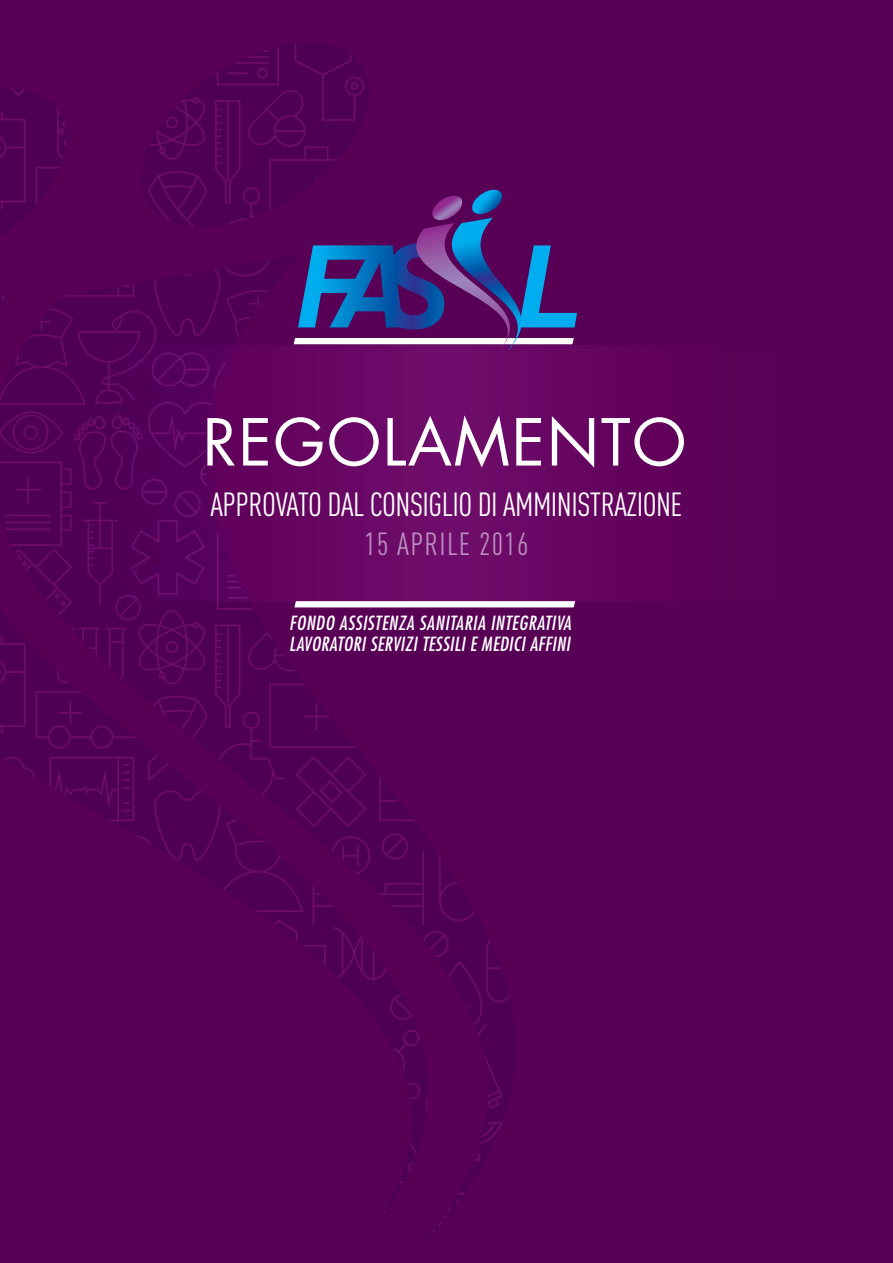
<style>
.page{position:relative;width:893px;height:1263px;background:#fff}
.page>*{position:absolute;margin:0;border:0;box-sizing:border-box;transform-origin:0 0}
.t1{font:63px "Futura";letter-spacing:.025em;color:#fff}
.t2{font:33px "DIN Cond";letter-spacing:-.015em;color:#fff}
.t3{font:31.5px "DIN Cond";letter-spacing:.04em;color:#bc8cbf}
.t4{font:italic condensed 19.05px/20.7px "Futura";letter-spacing:.02em;color:#fff}
</style>
<div class="page">
<img style="left:0;top:0;width:893px;height:1263px">
<svg style="left:294px;top:190px;width:283px;height:155px;background:#4b3280"></svg>
<img style="left:116px;top:345px;width:660px;height:256px">
<img style="left:294px;top:345px;width:283px;height:4px">
<svg style="left:294px;top:601px;width:281px;height:6px"></svg>
<h1 class="t1" style="left:203px;top:413px;width:485px">REGOLAMENTO</h1>
<h2 class="t2" style="left:210px;top:492px;width:474px">APPROVATO DAL CONSIGLIO DI AMMINISTRAZIONE</h2>
<h3 class="t3" style="left:364px;top:532px;width:165px">15 APRILE 2016</h3>
<p class="t4" style="left:289px;top:614px;width:283px">FONDO ASSISTENZA SANITARIA INTEGRATIVA<br>LAVORATORI SERVIZI TESSILI E MEDICI AFFINI</p>
</div>
